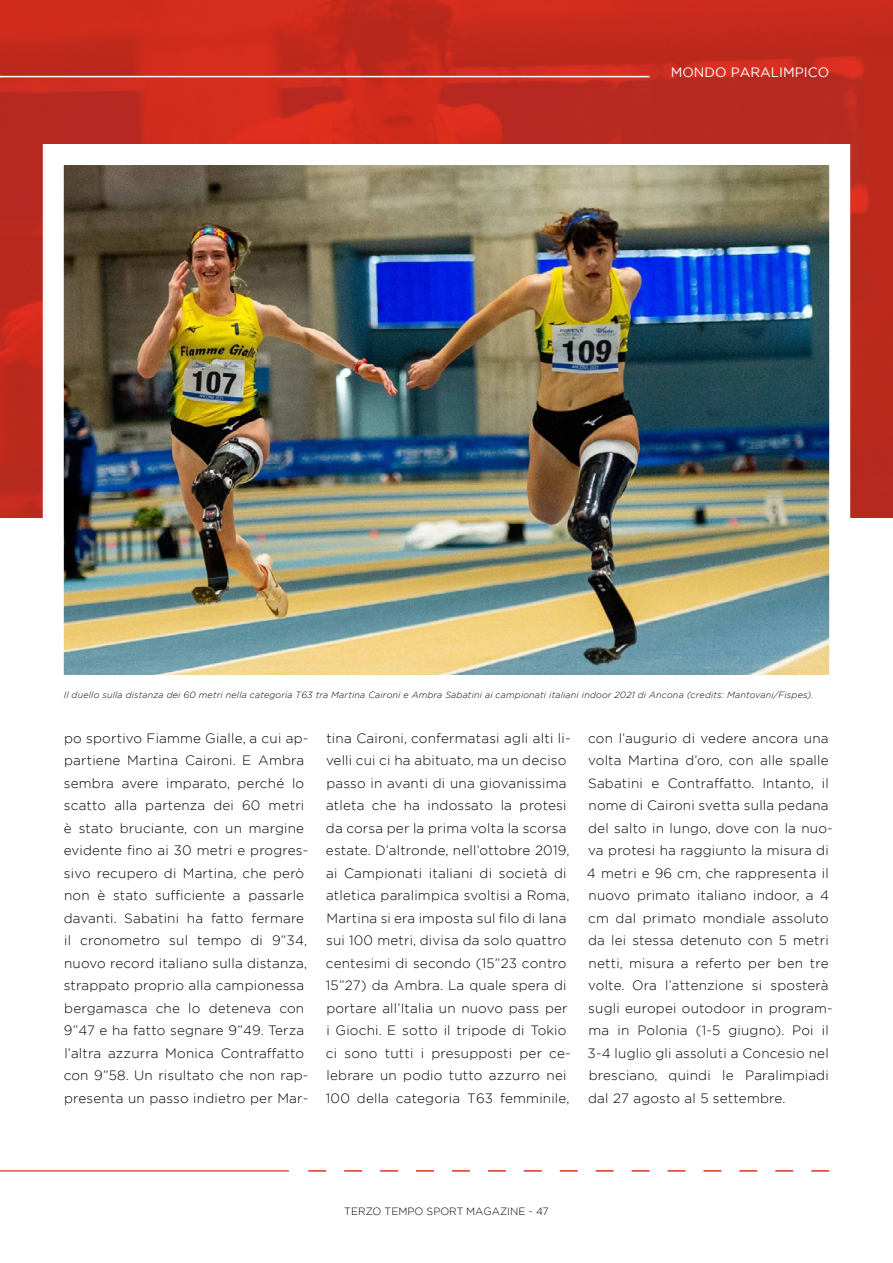
<style>
.page{position:relative;width:893px;height:1263px;background:#fff}
.page>*{position:absolute;margin:0;border:0;box-sizing:border-box;transform-origin:0 0}
.t1{font:300 13.5px/22.5px "Gotham";letter-spacing:.015em;color:#000}
.t2{font:13.5px "Gotham";color:#fff}
.t3{font:300 10.5px "Gotham";color:#000}
.t4{font:italic 300 9px "Gotham";letter-spacing:.02em;color:#000}
</style>
<div class="page">
<img style="left:0;top:0;width:893px;height:518px">
<hr style="left:0;top:76px;width:649px;height:1px;background:#fff">
<hr style="left:0;top:1170px;width:289px;height:2px;background:#e75043">
<img style="left:32px;top:134px;width:829px;height:541px">
<svg style="left:308px;top:1170px;width:521px;height:2px"></svg>
<p class="t2" style="left:671px;top:64px;width:160px">MONDO PARALIMPICO</p>
<p class="t4" style="left:64px;top:689px;width:751px">Il duello sulla distanza dei 60 metri nella categoria T63 tra Martina Caironi e Ambra Sabatini ai campionati italiani indoor 2021 di Ancona (credits: Mantovani/Fispes).</p>
<p class="t1" style="left:64px;top:726px;width:246px">po sportivo Fiamme Gialle, a cui ap&shy;partiene Martina Caironi. E Ambra sembra avere imparato, perché lo scatto alla partenza dei 60 metri è stato bruciante, con un margine evidente fino ai 30 metri e progres&shy;sivo recupero di Martina, che però non è stato sufficiente a passarle davanti. Sabatini ha fatto fermare il cronometro sul tempo di 9”34, nuovo record italiano sulla distanza, strappato proprio alla campionessa bergamasca che lo deteneva con 9”47 e ha fatto segnare 9”49. Terza l’altra azzurra Monica Contraffatto con 9”58. Un risultato che non rap&shy;presenta un passo indietro per Mar-</p>
<p class="t1" style="left:326px;top:726px;width:246px">tina Caironi, confermatasi agli alti li&shy;velli cui ci ha abituato, ma un deciso passo in avanti di una giovanissima atleta che ha indossato la protesi da corsa per la prima volta la scorsa estate. D’altronde, nell’ottobre 2019, ai Campionati italiani di società di atletica paralimpica svoltisi a Roma, Martina si era imposta sul filo di lana sui 100 metri, divisa da solo quattro centesimi di secondo (15”23 contro 15”27) da Ambra. La quale spera di portare all’Italia un nuovo pass per i Giochi. E sotto il tripode di Tokio ci sono tutti i presupposti per ce&shy;lebrare un podio tutto azzurro nei 100 della categoria T63 femminile,</p>
<p class="t1" style="left:587px;top:726px;width:247px">con l’augurio di vedere ancora una volta Martina d’oro, con alle spalle Sabatini e Contraffatto. Intanto, il nome di Caironi svetta sulla pedana del salto in lungo, dove con la nuo&shy;va protesi ha raggiunto la misura di 4 metri e 96 cm, che rappresenta il nuovo primato italiano indoor, a 4 cm dal primato mondiale assoluto da lei stessa detenuto con 5 metri netti, misura a referto per ben tre volte. Ora l’attenzione si sposterà sugli europei outodoor in program&shy;ma in Polonia (1-5 giugno). Poi il 3-4 luglio gli assoluti a Concesio nel bresciano, quindi le Paralimpiadi dal 27 agosto al 5 settembre.</p>
<p class="t3" style="left:344px;top:1204px;width:206px">TERZO TEMPO SPORT MAGAZINE - 47</p>
</div>
